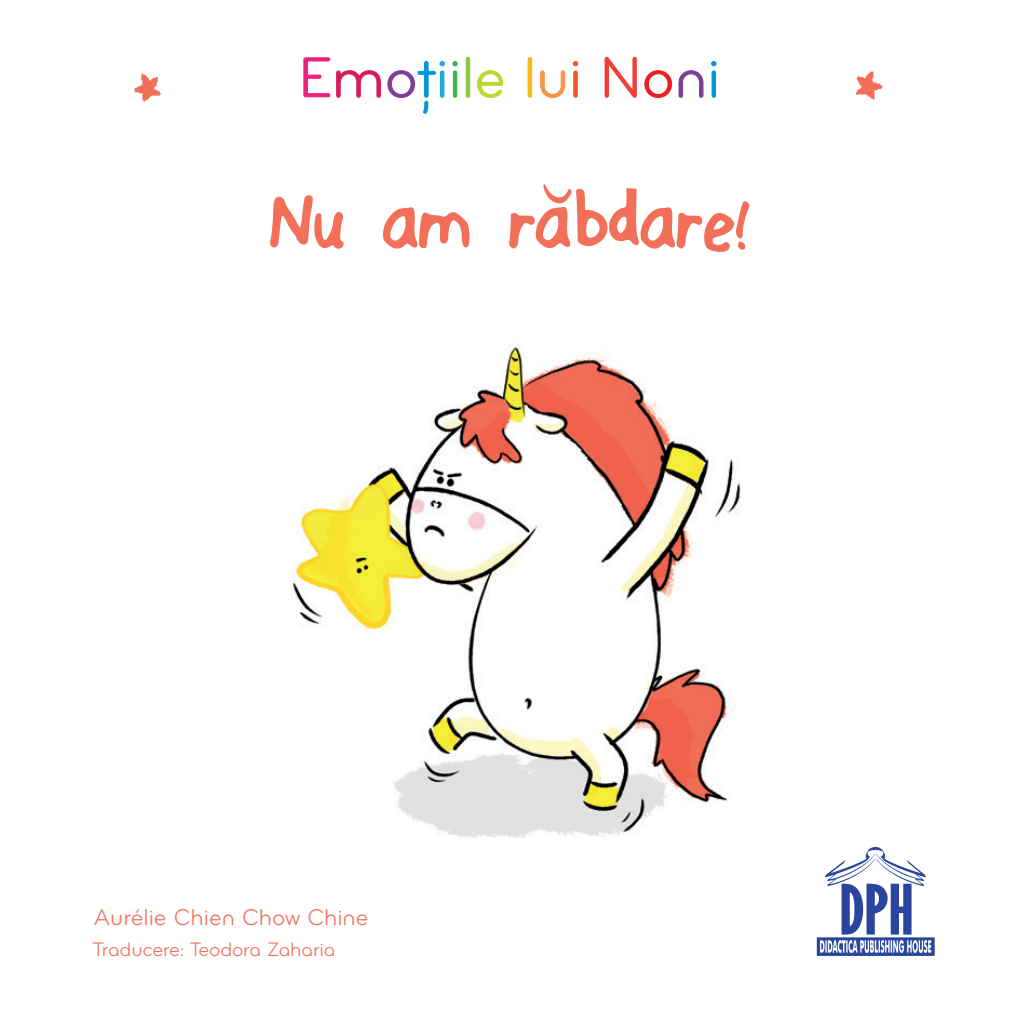
<style>
.page{position:relative;width:1021px;height:1021px;background:#fff}
.page>*{position:absolute;margin:0;border:0;box-sizing:border-box;transform-origin:0 0}
.t1{font:90px "Sensible Schooling";color:#f26f59}
.t2{font:58.5px "Bryant Pro Regular Alternate";color:#7e3e98}
.t3{font:23.62px "Bryant Pro Regular Alternate";color:#f26f59}
.texte_courant{font:20.25px "Bryant Pro Regular Alternate";letter-spacing:-.01em;color:#f26f59}
.s1{color:#ee1e7b}
.s2{color:#d91a5b}
.s3{color:#0097da}
.s4{color:#24aae1}
.s5{color:#3ab54a}
.s6{color:#8bc63e}
.s7{color:#bed630}
.s8{color:#fcb814}
.s9{color:#f79447}
.s10{color:#f15921}
.s11{color:#ee3e35}
.s12{color:#ee1d23}
</style>
<div class="page">
<img style="left:292px;top:343px;width:449px;height:495px">
<img style="left:134px;top:73px;width:27px;height:30px">
<img style="left:855px;top:71px;width:28px;height:29px">
<svg style="left:303px;top:57px;width:27px;height:40px"></svg>
<svg style="left:336px;top:70px;width:45px;height:28px"></svg>
<svg style="left:387px;top:61px;width:57px;height:53px"></svg>
<div style="left:453px;top:71px;width:4px;height:26px;border:1px solid #3ab54a;border-radius:2px"></div>
<svg style="left:452px;top:61px;width:5px;height:5px"></svg>
<div style="left:466px;top:57px;width:4px;height:41px;border:1px solid #8bc63e;border-radius:2px"></div>
<svg style="left:476px;top:70px;width:27px;height:28px"></svg>
<div style="left:527px;top:57px;width:5px;height:41px;border:1px solid #fcb814;border-radius:2px"></div>
<svg style="left:540px;top:70px;width:25px;height:28px"></svg>
<div style="left:573px;top:70px;width:4px;height:28px;border:1px solid #f15921;border-radius:2px"></div>
<svg style="left:573px;top:61px;width:5px;height:5px"></svg>
<svg style="left:604px;top:56px;width:33px;height:42px"></svg>
<svg style="left:644px;top:70px;width:28px;height:28px"></svg>
<svg style="left:678px;top:70px;width:26px;height:28px"></svg>
<div style="left:711px;top:70px;width:5px;height:28px;border:1px solid #0097da;border-radius:2px"></div>
<svg style="left:711px;top:61px;width:5px;height:5px"></svg>
<svg style="left:536px;top:184px;width:35px;height:65px"></svg>
<svg style="left:816px;top:846px;width:118px;height:109px"></svg>
<p class="t2" style="left:298px;top:46px;width:423px"><span class="s1">E</span><span class="s2">m</span>o<span class="s3">ț</span><span class="s4">i</span><span class="s5">i</span><span class="s6">l</span><span class="s7">e</span> <span class="s8">l</span><span class="s9">u</span><span class="s10">i</span> <span class="s11">N</span><span class="s12">o</span>n<span class="s3">i</span></p>
<p class="t1" style="left:269px;top:188px;width:482px">Nu am r bdare!</p>
<p class="t3" style="left:94px;top:905px;width:276px">Aurélie Chien Chow Chine</p>
<p class="texte_courant" style="left:92px;top:938px;width:244px">Traducere: Teodora Zaharia</p>
</div>
